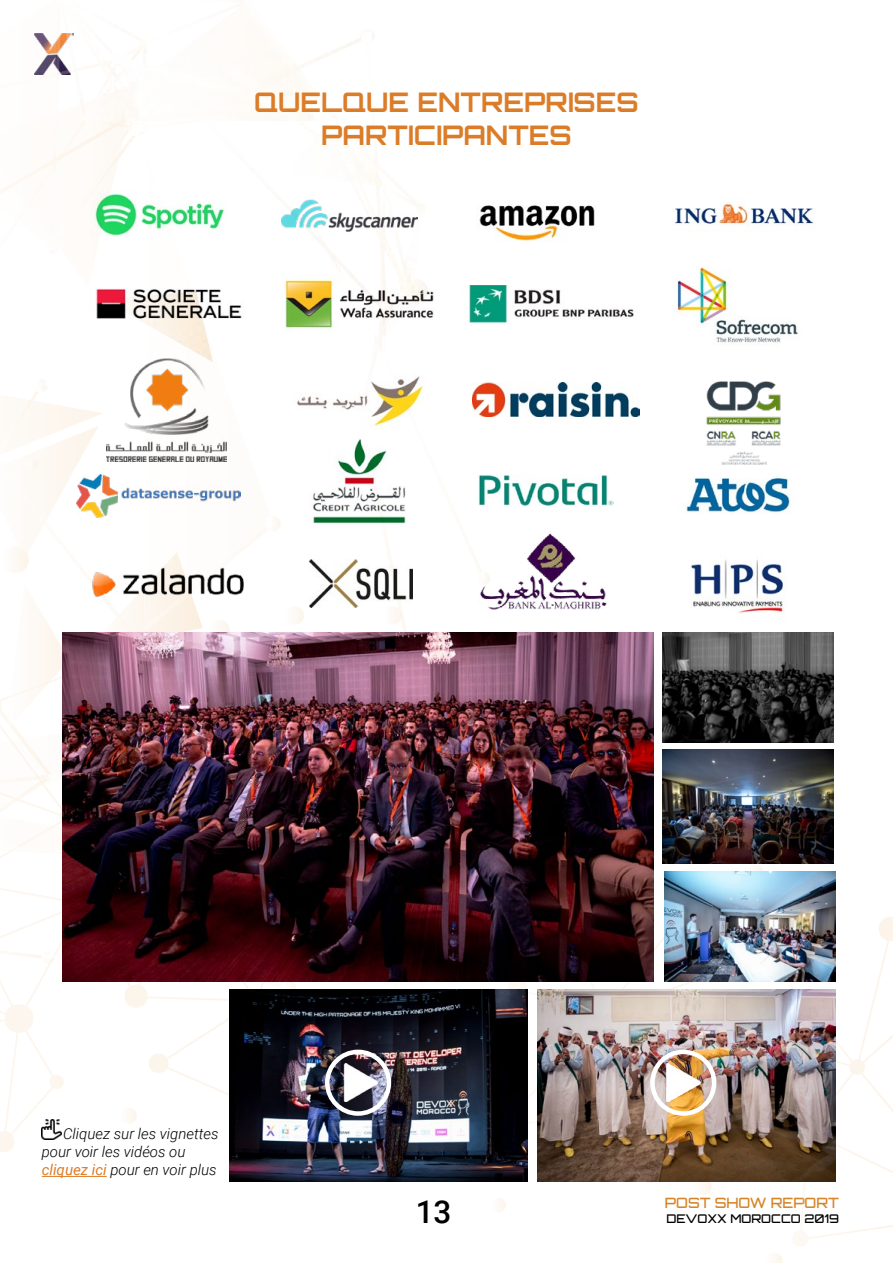
<style>
.page{position:relative;width:893px;height:1263px;background:#fff}
.page>*{position:absolute;margin:0;border:0;box-sizing:border-box;transform-origin:0 0}
.t1{font:500 31.5px "Roboto";color:#000101}
.t2{font:700 27px/32.4px "Orbitron";color:#db7c28;text-align:center}
.t3{font:italic 300 15px/18px "Roboto";color:#000101}
.t4{font:500 14.25px "Orbitron";color:#d68528}
.t5{font:500 12px "Orbitron";color:#000}
.s1{font-weight:400;color:#db7c28}
</style>
<div class="page">
<svg style="left:689px;top:917px;width:204px;height:329px"></svg>
<svg style="left:0;top:1009px;width:230px;height:143px"></svg>
<div style="left:491px;top:1198px;width:15px;height:14px;background:#fdf9f5;border-radius:7px"></div>
<svg style="left:641px;top:1167px;width:16px;height:16px"></svg>
<svg style="left:528px;top:822px;width:194px;height:302px"></svg>
<svg style="left:693px;top:1177px;width:18px;height:18px"></svg>
<div style="left:747px;top:864px;width:17px;height:17px;background:#fdfaf5;border-radius:8px"></div>
<svg style="left:774px;top:1253px;width:9px;height:10px"></svg>
<svg style="left:0;top:33px;width:44px;height:161px"></svg>
<svg style="left:0;top:382px;width:613px;height:627px"></svg>
<img style="left:117px;top:615px;width:22px;height:17px">
<img style="left:144px;top:552px;width:46px;height:2px">
<img style="left:144px;top:614px;width:47px;height:16px">
<img style="left:145px;top:614px;width:46px;height:15px">
<img style="left:44px;top:33px;width:386px;height:383px">
<img style="left:677px;top:267px;width:121px;height:77px">
<img style="left:706px;top:381px;width:75px;height:75px">
<img style="left:691px;top:560px;width:93px;height:53px">
<img style="left:479px;top:205px;width:116px;height:36px">
<img style="left:468px;top:285px;width:166px;height:39px">
<img style="left:279px;top:427px;width:161px;height:99px">
<img style="left:477px;top:475px;width:137px;height:32px">
<img style="left:79px;top:267px;width:179px;height:73px">
<img style="left:686px;top:456px;width:104px;height:57px">
<img style="left:281px;top:182px;width:137px;height:67px">
<img style="left:76px;top:475px;width:165px;height:43px">
<img style="left:280px;top:370px;width:146px;height:61px">
<img style="left:472px;top:525px;width:141px;height:93px">
<img style="left:472px;top:383px;width:168px;height:33px">
<img style="left:90px;top:190px;width:137px;height:51px">
<img style="left:310px;top:560px;width:102px;height:48px">
<img style="left:106px;top:359px;width:121px;height:103px">
<img style="left:281px;top:273px;width:153px;height:60px">
<img style="left:73px;top:554px;width:192px;height:60px">
<img style="left:675px;top:203px;width:139px;height:22px">
<img style="left:663px;top:749px;width:170px;height:114px">
<img style="left:63px;top:632px;width:591px;height:349px">
<img style="left:663px;top:632px;width:170px;height:111px">
<img style="left:664px;top:871px;width:171px;height:110px">
<img style="left:230px;top:989px;width:298px;height:192px">
<img style="left:342px;top:1064px;width:38px;height:37px">
<div style="left:325px;top:1050px;width:66px;height:66px;border:4px solid #fff;border-radius:50%"></div>
<img style="left:537px;top:989px;width:298px;height:192px">
<img style="left:664px;top:1064px;width:38px;height:37px">
<div style="left:650px;top:1050px;width:66px;height:66px;border:4px solid #fff;border-radius:50%"></div>
<hr style="left:42px;top:1176px;width:65px;height:1px;background:#db7c28">
<img style="left:42px;top:1120px;width:20px;height:20px">
<h2 class="t2" style="left:254px;top:86px;width:386px">QUELQUE ENTREPRISES<br>PARTICIPANTES</h2>
<p class="t3" style="left:42px;top:1124px;width:178px;text-indent:21px">Cliquez sur les vignettes pour voir les vidéos ou <span class="s1">cliquez ici</span> pour en voir plus</p>
<h1 class="t1" style="left:416px;top:1190px;width:37px">13</h1>
<p class="t4" style="left:665px;top:1194px;width:176px">POST SHOW REPORT</p>
<p class="t5" style="left:666px;top:1211px;width:174px">DEVOXX MOROCCO 2019</p>
</div>
